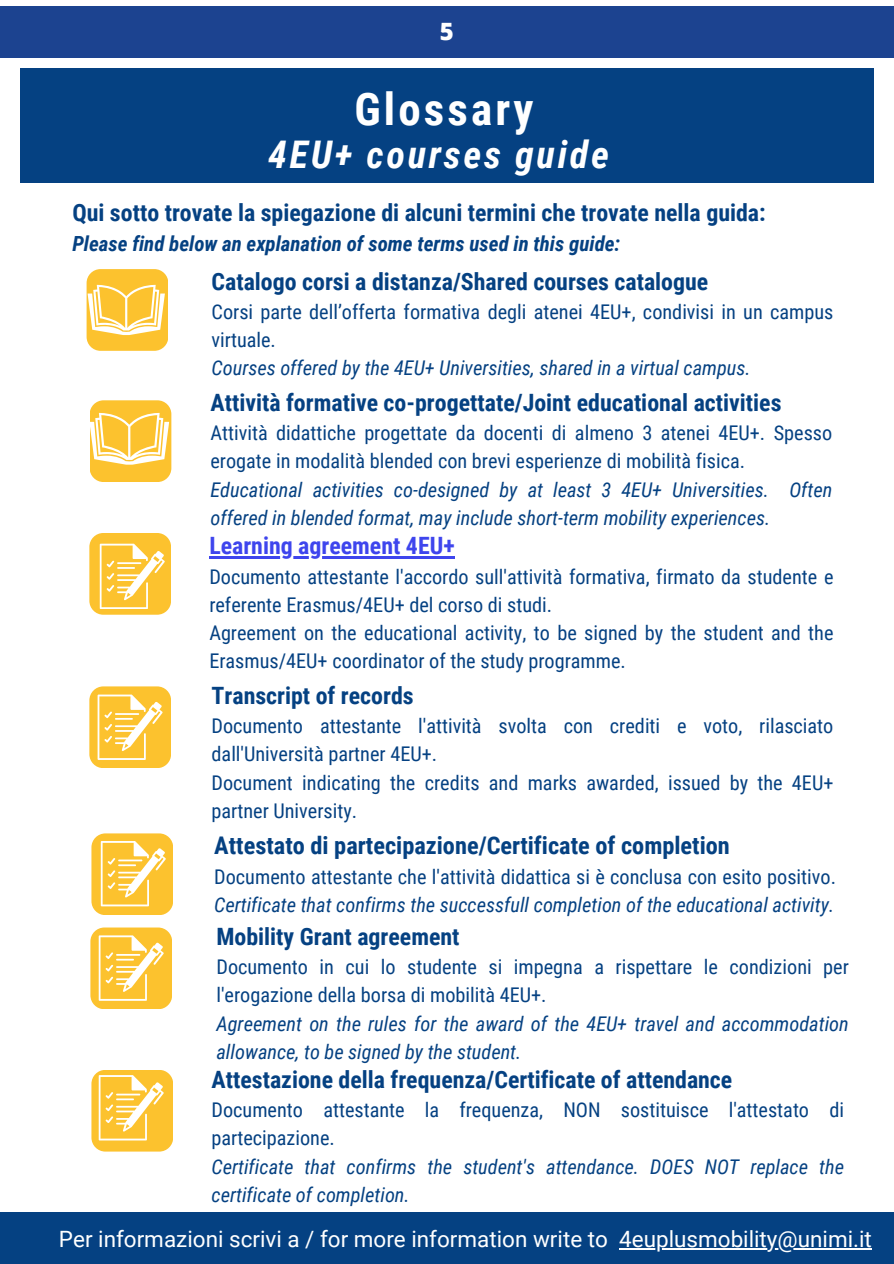
<style>
.page{position:relative;width:894px;height:1264px;background:#fff}
.page>*{position:absolute;margin:0;border:0;box-sizing:border-box;transform-origin:0 0}
.t1{font:700 45px "Roboto Condensed";letter-spacing:.07em;color:#fff}
.t2{font:italic 700 38.1px "Roboto Condensed";letter-spacing:.07em;color:#fff}
.t3{font:700 24.3px "Roboto Condensed";color:#054182}
.t4{font:700 23.85px "Roboto Condensed";color:#054182}
.t5{font:700 23.85px "Roboto Condensed";color:#3e45ed}
.t6{font:800 23.85px "Open Sans";color:#fff}
.t7{font:22.5px "Roboto";color:#fff}
.t8{font:italic 700 20.85px "Roboto Condensed";color:#054182}
.t9{font:20.25px/28.2px "Roboto Condensed";color:#054182}
.t10{font:italic 20.25px/28.2px "Roboto Condensed";color:#054182}
.s1{font-style:normal}
</style>
<div class="page">
<div style="left:20px;top:69px;width:852px;height:114px;background:#054182"></div>
<div style="left:0;top:6px;width:893px;height:51px;background:#1c4390"></div>
<div style="left:0;top:1212px;width:893px;height:51px;background:#054182"></div>
<div style="left:90px;top:927px;width:82px;height:82px;background:#fcc22e;border-radius:14px"></div>
<svg style="left:619px;top:1248px;width:24px;height:1px"></svg>
<hr style="left:643px;top:1248px;width:228px;height:1px;background:#fff">
<div style="left:89px;top:533px;width:82px;height:81px;background:#fcc22e;border-radius:14px"></div>
<svg style="left:99px;top:935px;width:65px;height:65px"></svg>
<div style="left:89px;top:686px;width:82px;height:82px;background:#fcc22e;border-radius:14px"></div>
<svg style="left:100px;top:543px;width:65px;height:66px"></svg>
<div style="left:91px;top:833px;width:82px;height:82px;background:#fcc22e;border-radius:14px"></div>
<svg style="left:101px;top:841px;width:65px;height:65px"></svg>
<svg style="left:98px;top:694px;width:65px;height:65px"></svg>
<div style="left:87px;top:269px;width:81px;height:82px;background:#fcc22e;border-radius:14px"></div>
<div style="left:90px;top:400px;width:81px;height:82px;background:#fcc22e;border-radius:14px"></div>
<svg style="left:90px;top:413px;width:79px;height:51px"></svg>
<svg style="left:87px;top:285px;width:78px;height:50px"></svg>
<div style="left:91px;top:1069px;width:82px;height:82px;background:#fcc22e;border-radius:14px"></div>
<svg style="left:99px;top:1075px;width:65px;height:65px"></svg>
<hr style="left:209px;top:556px;width:245px;height:2px;background:#3e45ed">
<p class="t6" style="left:439px;top:15px;width:15px">5</p>
<h1 class="t1" style="left:354px;top:83px;width:181px">Glossary</h1>
<h1 class="t2" style="left:268px;top:132px;width:342px">4EU+ courses guide</h1>
<p class="t4" style="left:72px;top:199px;width:694px">Qui sotto trovate la spiegazione di alcuni termini che trovate nella guida:</p>
<p class="t8" style="left:72px;top:232px;width:549px">Please find below an explanation of some terms used in this guide:</p>
<p class="t4" style="left:211px;top:267px;width:498px">Catalogo corsi a distanza/Shared courses catalogue</p>
<p class="t9" style="left:211px;top:298px;width:623px">Corsi parte dell’offerta formativa degli atenei 4EU+, condivisi in un campus virtuale.</p>
<p class="t10" style="left:211px;top:354px;width:540px">Courses offered by the 4EU+ Universities, shared in a virtual campus.</p>
<p class="t4" style="left:210px;top:389px;width:572px">Attività formative co-progettate/Joint educational activities</p>
<p class="t9" style="left:210px;top:419px;width:623px">Attività didattiche progettate da docenti di almeno 3 atenei 4EU+. Spesso erogate in modalità blended con brevi esperienze di mobilità fisica.</p>
<p class="t10" style="left:210px;top:475px;width:623px">Educational activities co-designed by at least 3 4EU+ Universities. Often offered in blended format, may include short-term mobility experiences.</p>
<p class="t5" style="left:209px;top:532px;width:247px">Learning agreement 4EU+</p>
<p class="t9" style="left:209px;top:562px;width:625px">Documento attestante l'accordo sull'attività formativa, firmato da studente e referente Erasmus/4EU+ del corso di studi.</p>
<p class="t9" style="left:209px;top:618px;width:625px">Agreement on the educational activity, to be signed by the student and the<br>Erasmus/4EU+ coordinator of the study programme.</p>
<p class="t4" style="left:211px;top:682px;width:203px">Transcript of records</p>
<p class="t9" style="left:211px;top:712px;width:623px">Documento attestante l'attività svolta con crediti e voto, rilasciato dall'Università partner 4EU+.</p>
<p class="t9" style="left:211px;top:768px;width:623px">Document indicating the credits and marks awarded, issued by the 4EU+ partner University.</p>
<p class="t3" style="left:214px;top:831px;width:517px">Attestato di partecipazione/Certificate of completion</p>
<p class="t10" style="left:214px;top:863px;width:623px"><span class="s1">Documento attestante che l'attività didattica si è conclusa con esito positivo.<br></span>Certificate that confirms the successfull completion of the educational activity.</p>
<p class="t4" style="left:216px;top:922px;width:244px">Mobility Grant agreement</p>
<p class="t9" style="left:216px;top:953px;width:633px">Documento in cui lo studente si impegna a rispettare le condizioni per l'erogazione della borsa di mobilità 4EU+.</p>
<p class="t10" style="left:216px;top:1009px;width:633px">Agreement on the rules for the award of the 4EU+ travel and accommodation allowance, to be signed by the student.</p>
<p class="t4" style="left:211px;top:1065px;width:522px">Attestazione della frequenza/Certificate of attendance</p>
<p class="t9" style="left:211px;top:1096px;width:633px">Documento attestante la frequenza, NON sostituisce l'attestato di partecipazione.</p>
<p class="t10" style="left:211px;top:1152px;width:633px">Certificate that confirms the student's attendance. DOES NOT replace the certificate of completion.</p>
<h2 class="t7" style="left:59px;top:1226px;width:814px">Per informazioni scrivi a / for more information write to 4euplusmobility@unimi.it</h2>
</div>
